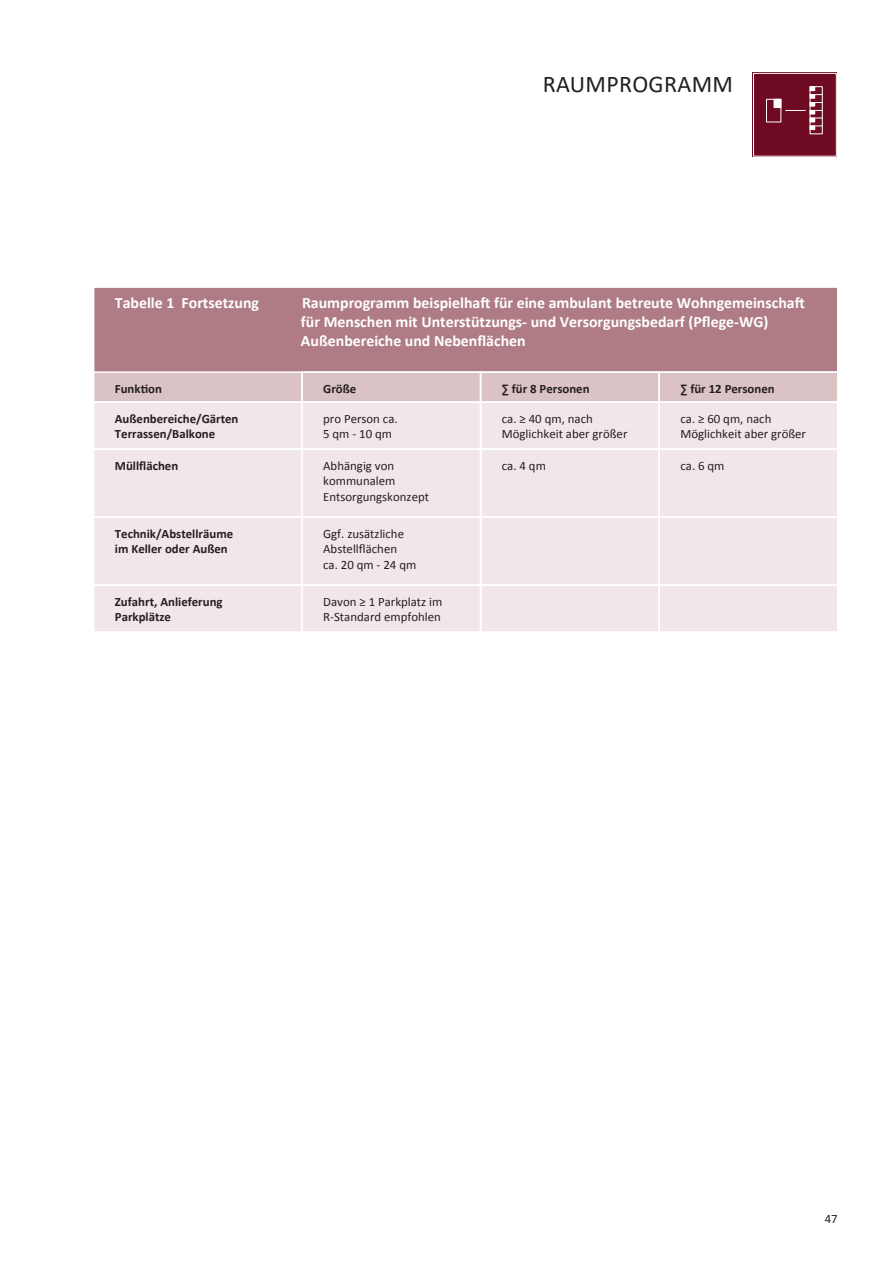
<style>
.page{position:relative;width:893px;height:1263px;background:#fff}
.page>*{position:absolute;margin:0;border:0;box-sizing:border-box;transform-origin:0 0}
.t1{font:24px "Calibri";letter-spacing:.015em;color:#231f20}
.t2{font:700 15.75px/18.9px "Calibri";color:#fff}
.t3{font:12.75px/15.3px "Calibri";color:#231f20}
.t4{font:700 12.75px/15.3px "Calibri";color:#231f20}
</style>
<div class="page">
<div style="left:752px;top:72px;width:85px;height:85px;background:#6e0a21"></div>
<div style="left:753px;top:73px;width:83px;height:83px;border:1px solid #fff"></div>
<div style="left:774px;top:99px;width:7px;height:9px;background:#fff"></div>
<div style="left:766px;top:99px;width:15px;height:23px;border:1px solid #fff"></div>
<svg style="left:786px;top:86px;width:36px;height:44px"></svg>
<div style="left:94px;top:402px;width:744px;height:229px;background:#f2e7e8"></div>
<div style="left:94px;top:372px;width:744px;height:30px;background:#dac2c5"></div>
<div style="left:94px;top:287px;width:744px;height:85px;background:#af7c86"></div>
<div style="left:94px;top:287px;width:744px;height:86px;border:2px solid #fff"></div>
<div style="left:301px;top:371px;width:180px;height:32px;border:2px solid #fff"></div>
<div style="left:480px;top:371px;width:180px;height:32px;border:2px solid #fff"></div>
<div style="left:658px;top:371px;width:180px;height:32px;border:2px solid #fff"></div>
<div style="left:94px;top:401px;width:209px;height:49px;border:2px solid #fff"></div>
<div style="left:301px;top:401px;width:180px;height:49px;border:2px solid #fff"></div>
<div style="left:480px;top:401px;width:180px;height:49px;border:2px solid #fff"></div>
<div style="left:658px;top:401px;width:180px;height:49px;border:2px solid #fff"></div>
<div style="left:94px;top:448px;width:209px;height:70px;border:2px solid #fff"></div>
<div style="left:301px;top:448px;width:180px;height:70px;border:2px solid #fff"></div>
<div style="left:480px;top:448px;width:180px;height:70px;border:2px solid #fff"></div>
<div style="left:658px;top:448px;width:180px;height:70px;border:2px solid #fff"></div>
<div style="left:94px;top:516px;width:209px;height:70px;border:2px solid #fff"></div>
<div style="left:301px;top:516px;width:180px;height:70px;border:2px solid #fff"></div>
<div style="left:480px;top:516px;width:180px;height:70px;border:2px solid #fff"></div>
<div style="left:658px;top:516px;width:180px;height:70px;border:2px solid #fff"></div>
<div style="left:94px;top:584px;width:209px;height:49px;border:2px solid #fff"></div>
<div style="left:301px;top:584px;width:180px;height:49px;border:2px solid #fff"></div>
<div style="left:480px;top:584px;width:180px;height:49px;border:2px solid #fff"></div>
<div style="left:658px;top:584px;width:180px;height:49px;border:2px solid #fff"></div>
<h1 class="t1" style="left:543px;top:68px;width:192px">RAUMPROGRAMM</h1>
<p class="t2" style="left:115px;top:293px;width:146px">Tabelle 1 Fortsetzung</p>
<p class="t2" style="left:301px;top:293px;width:505px">Raumprogramm beispielhaft für eine ambulant betreute Wohngemeinschaft für Menschen mit Unterstützungs- und Versorgungsbedarf (Pflege-WG)<br>Außenbereiche und Nebenflächen</p>
<p class="t4" style="left:323px;top:381px;width:35px">Größe</p>
<p class="t4" style="left:502px;top:381px;width:89px">∑ für 8 Personen</p>
<p class="t4" style="left:680px;top:381px;width:96px">∑ für 12 Personen</p>
<p class="t4" style="left:115px;top:411px;width:125px">Außenbereiche/Gärten<br>Terrassen/Balkone</p>
<p class="t3" style="left:323px;top:411px;width:76px">pro Person ca.<br>5 qm - 10 qm</p>
<p class="t3" style="left:502px;top:411px;width:127px">ca. ≥ 40 qm, nach<br>Möglichkeit aber größer</p>
<p class="t3" style="left:680px;top:411px;width:127px">ca. ≥ 60 qm, nach<br>Möglichkeit aber größer</p>
<p class="t4" style="left:115px;top:458px;width:65px">Müllflächen</p>
<p class="t3" style="left:323px;top:458px;width:107px">Abhängig von kommunalem<br>Entsorgungskonzept</p>
<p class="t3" style="left:502px;top:458px;width:46px">ca. 4 qm</p>
<p class="t3" style="left:680px;top:458px;width:46px">ca. 6 qm</p>
<p class="t4" style="left:115px;top:526px;width:120px">Technik/Abstellräume im Keller oder Außen</p>
<p class="t3" style="left:323px;top:526px;width:95px">Ggf. zusätzliche<br>Abstellflächen<br>ca. 20 qm - 24 qm</p>
<p class="t4" style="left:115px;top:594px;width:109px">Zufahrt, Anlieferung<br>Parkplätze</p>
<p class="t3" style="left:323px;top:594px;width:121px">Davon ≥ 1 Parkplatz im<br>R-Standard empfohlen</p>
<p class="t4" style="left:115px;top:381px;width:49px">Funktion</p>
<p class="t3" style="left:825px;top:1211px;width:14px">47</p>
</div>
